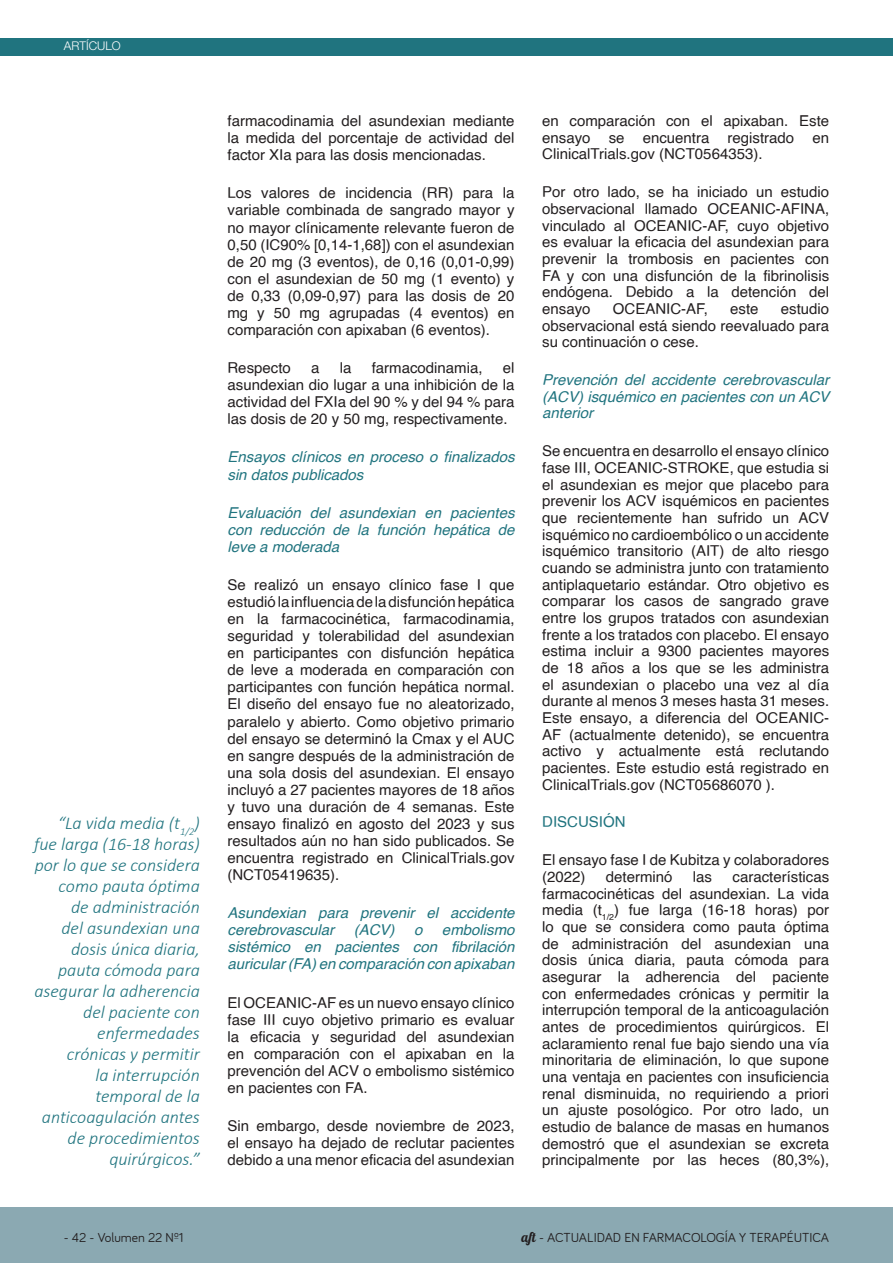
<style>
.page{position:relative;width:893px;height:1263px;background:#fff}
.page>*{position:absolute;margin:0;border:0;box-sizing:border-box;transform-origin:0 0}
.BANDAS{font:italic 300 18px/21px "Calibri";color:#20747f;text-align:right}
.ESTANDAR_2{font:15px/16.6px "Helvetica";color:#231f20;text-align:justify}
.ESTANDAR_2-2{font:italic 15px/17.1px "Helvetica";color:#20747f;text-align:justify}
.ESTANDAR_2-3{font:15px "Helvetica";color:#20747f}
.NUMERACIÓN{font:13.5px "Bariol";color:#231f20}
.t1{font:300 12px "Helvetica Neue";color:#fff}
.s1{font-family:"Lobster 1.4"}
</style>
<div class="page">
<div style="left:0;top:38px;width:893px;height:17px;background:#20747f"></div>
<div style="left:0;top:1208px;width:893px;height:55px;background:#8ba9b2"></div>
<p class="t1" style="left:64px;top:38px;width:58px">ARTÍCULO</p>
<p class="BANDAS" style="left:34px;top:812px;width:167px">“La vida media (t<sub>1/2</sub>) fue larga (16-18 horas) por lo que se considera como pauta óptima<br>de administración<br>del asundexian una dosis única diaria, pauta cómoda para asegurar la adherencia del paciente con enfermedades crónicas y permitir<br>la interrupción temporal de la anticoagulación antes de procedimientos quirúrgicos.”</p>
<p class="ESTANDAR_2" style="left:227px;top:113px;width:289px;line-height:17.1px">farmacodinamia del asundexian mediante la medida del porcentaje de actividad del factor XIa para las dosis mencionadas.</p>
<p class="ESTANDAR_2" style="left:227px;top:185px;width:289px;line-height:17.1px">Los valores de incidencia (RR) para la variable combinada de sangrado mayor y no mayor clínicamente relevante fueron de 0,50 (IC90% [0,14-1,68]) con el asundexian de 20 mg (3 eventos), de 0,16 (0,01-0,99) con el asundexian de 50 mg (1 evento) y de 0,33 (0,09-0,97) para las dosis de 20 mg y 50 mg agrupadas (4 eventos) en comparación con apixaban (6 eventos).</p>
<p class="ESTANDAR_2" style="left:227px;top:360px;width:65px">Respecto</p>
<p class="ESTANDAR_2" style="left:311px;top:360px;width:10px">a</p>
<p class="ESTANDAR_2" style="left:340px;top:360px;width:13px">la</p>
<p class="ESTANDAR_2" style="left:372px;top:360px;width:112px">farmacodinamia,</p>
<p class="ESTANDAR_2" style="left:227px;top:360px;width:288px;line-height:17.1px;text-indent:275px">el asundexian dio lugar a una inhibición de la actividad del FXIa del 90 % y del 94 % para las dosis de 20 y 50 mg, respectivamente.</p>
<p class="ESTANDAR_2-2" style="left:227px;top:449px;width:288px">Ensayos clínicos en proceso o finalizados sin datos publicados</p>
<p class="ESTANDAR_2-2" style="left:227px;top:504px;width:288px">Evaluación del asundexian en pacientes con reducción de la función hepática de leve a moderada</p>
<p class="ESTANDAR_2" style="left:227px;top:577px;width:289px;line-height:17.1px">Se realizó un ensayo clínico fase I que estudió la influencia de la disfunción hepática en la farmacocinética, farmacodinamia, seguridad y tolerabilidad del asundexian en participantes con disfunción hepática de leve a moderada en comparación con participantes con función hepática normal.<br>El diseño del ensayo fue no aleatorizado, paralelo y abierto. Como objetivo primario del ensayo se determinó la Cmax y el AUC en sangre después de la administración de una sola dosis del asundexian. El ensayo incluyó a 27 pacientes mayores de 18 años y tuvo una duración de 4 semanas. Este ensayo finalizó en agosto del 2023 y sus resultados aún no han sido publicados. Se encuentra registrado en ClinicalTrials.gov (NCT05419635).</p>
<p class="ESTANDAR_2-2" style="left:227px;top:905px;width:288px">Asundexian para prevenir el accidente cerebrovascular</p>
<p class="ESTANDAR_2-2" style="left:354px;top:922px;width:42px">(ACV)</p>
<p class="ESTANDAR_2-2" style="left:414px;top:922px;width:10px">o</p>
<p class="ESTANDAR_2-2" style="left:227px;top:922px;width:288px;text-indent:214px">embolismo sistémico en pacientes con fibrilación auricular (FA) en comparación con apixaban</p>
<p class="ESTANDAR_2" style="left:227px;top:994px;width:289px;line-height:17.1px">El OCEANIC-AF es un nuevo ensayo clínico fase III cuyo objetivo primario es evaluar la eficacia y seguridad del asundexian en comparación con el apixaban en la prevención del ACV o embolismo sistémico en pacientes con FA.</p>
<p class="ESTANDAR_2" style="left:227px;top:1118px;width:289px;line-height:17.1px">Sin embargo, desde noviembre de 2023, el ensayo ha dejado de reclutar pacientes debido a una menor eficacia del asundexian</p>
<p class="ESTANDAR_2" style="left:542px;top:113px;width:288px">en comparación con el apixaban. Este ensayo se encuentra registrado en ClinicalTrials.gov (NCT0564353).</p>
<p class="ESTANDAR_2" style="left:542px;top:184px;width:289px">Por otro lado, se ha iniciado un estudio observacional llamado OCEANIC-AFINA, vinculado al OCEANIC-AF, cuyo objetivo es evaluar la eficacia del asundexian para prevenir la trombosis en pacientes con FA y con una disfunción de la fibrinolisis endógena. Debido a la detención del ensayo</p>
<p class="ESTANDAR_2" style="left:613px;top:301px;width:97px">OCEANIC-AF,</p>
<p class="ESTANDAR_2" style="left:730px;top:301px;width:30px">este</p>
<p class="ESTANDAR_2" style="left:542px;top:301px;width:288px;text-indent:239px">estudio observacional está siendo reevaluado para su continuación o cese.</p>
<p class="ESTANDAR_2-2" style="left:542px;top:372px;width:289px;line-height:16.6px">Prevención del accidente cerebrovascular (ACV) isquémico en pacientes con un ACV anterior</p>
<p class="ESTANDAR_2" style="left:542px;top:443px;width:289px">Se encuentra en desarrollo el ensayo clínico fase III, OCEANIC-STROKE, que estudia si el asundexian es mejor que placebo para prevenir los ACV isquémicos en pacientes que recientemente han sufrido un ACV isquémico no cardioembólico o un accidente isquémico transitorio (AIT) de alto riesgo cuando se administra junto con tratamiento antiplaquetario estándar. Otro objetivo es comparar los casos de sangrado grave entre los grupos tratados con asundexian frente a los tratados con placebo. El ensayo estima incluir a 9300 pacientes mayores de 18 años a los que se les administra el asundexian o placebo una vez al día durante al menos 3 meses hasta 31 meses.<br>Este ensayo, a diferencia del OCEANIC-AF (actualmente detenido), se encuentra activo y actualmente está reclutando pacientes. Este estudio está registrado en ClinicalTrials.gov (NCT05686070 ).</p>
<p class="ESTANDAR_2-3" style="left:542px;top:811px;width:85px">DISCUSIÓN</p>
<p class="ESTANDAR_2" style="left:542px;top:852px;width:288px">El ensayo fase I de Kubitza y colaboradores (2022)</p>
<p class="ESTANDAR_2" style="left:542px;top:869px;width:289px;text-indent:190px">características farmacocinéticas del asundexian. La vida media (t<sub>1/2</sub>) fue larga (16-18 horas) por lo que se considera como pauta óptima de administración del asundexian una dosis única diaria, pauta cómoda para asegurar la adherencia del paciente con enfermedades crónicas y permitir la interrupción temporal de la anticoagulación antes de procedimientos quirúrgicos. El aclaramiento renal fue bajo siendo una vía minoritaria de eliminación, lo que supone una ventaja en pacientes con insuficiencia renal disminuida, no requiriendo a priori un ajuste posológico. Por otro lado, un estudio de balance de masas en humanos demostró que el asundexian se excreta principalmente por las heces (80,3%),</p>
<p class="ESTANDAR_2" style="left:606px;top:869px;width:68px">determinó</p>
<p class="ESTANDAR_2" style="left:693px;top:869px;width:21px">las</p>
<p class="NUMERACIÓN" style="left:64px;top:1230px;width:121px">- 42 - Volumen 22 Nº1</p>
<p class="NUMERACIÓN" style="left:522px;top:1230px;width:309px"><span class="s1">aft</span> - ACTUALIDAD EN FARMACOLOGÍA Y TERAPÉUTICA</p>
</div>
